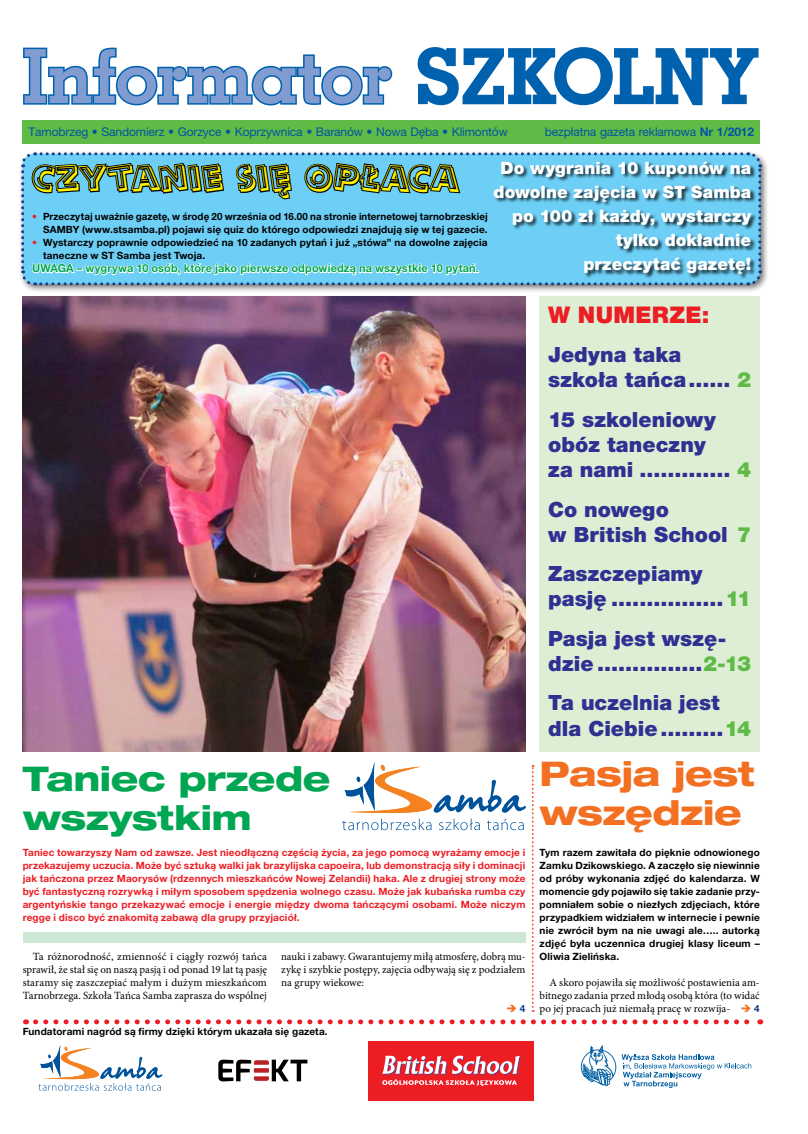
<style>
.page{position:relative;width:808px;height:1134px;background:#fff}
.page>*{position:absolute;margin:0;border:0;box-sizing:border-box;transform-origin:0 0}
.t1{font:75px "Geo Slab 703 Bd EU";letter-spacing:-.01em;color:#819cd0}
.t2{font:800 expanded 34px/39px "Helvetica Neue LT Pro";letter-spacing:-.01em;color:#00a651}
.t3{font:34px "Alphabet Soup EU";letter-spacing:.005em;color:#fff200}
.t4{font:800 expanded 34px/39px "Helvetica Neue LT Pro";letter-spacing:-.01em;color:#f36f21}
.t5{font:900 23px "Helvetica Neue LT Pro";letter-spacing:.015em;color:#ed1d24}
.t6{font:900 21px/25.2px "Helvetica Neue LT Pro";letter-spacing:.005em;color:#2e3092}
.t7{font:900 17px/24px "Helvetica Neue LT Pro";letter-spacing:.005em;color:#fff;text-align:right}
.t8{font:12px "Helvetica Neue LT Pro";letter-spacing:-.01em;color:#0054a4}
.t9{font:11px/13px "Minion Pro";color:#000;text-align:justify}
.t10{font:700 11px "Helvetica Neue LT Pro";letter-spacing:.01em;color:#00a651}
.t11{font:700 10px/13px "Helvetica Neue LT Pro";letter-spacing:.015em;color:#000;text-align:right}
.t12{font:700 10px/13px "Helvetica Neue LT Pro";letter-spacing:.015em;color:#ed1d24;text-align:justify}
.t13{font:700 10px "Helvetica Neue LT Pro";color:#133c8b}
.s1{color:#0061af}
.s2{font-weight:700}
.s3{color:#ed1d24}
.s4{color:#ed2129}
.s5{color:#f36f21}
.s6{color:#5fbb46}
</style>
<div class="page">
<div style="left:23px;top:120px;width:737px;height:24px;background:#5fbb46"></div>
<svg style="left:23px;top:47px;width:370px;height:59px"></svg>
<svg style="left:417px;top:47px;width:342px;height:59px"></svg>
<div style="left:18px;top:150px;width:752px;height:144px;background:#000;opacity:.55"></div>
<div style="left:540px;top:297px;width:220px;height:455px;background:#ddeed4"></div>
<svg style="left:36px;top:1019px;width:725px;height:5px"></svg>
<svg style="left:532px;top:765px;width:2px;height:247px"></svg>
<div style="left:368px;top:1042px;width:166px;height:58px;background:#ed1d24"></div>
<svg style="left:382px;top:1056px;width:139px;height:30px"></svg>
<svg style="left:39px;top:1045px;width:123px;height:46px"></svg>
<svg style="left:19px;top:151px;width:744px;height:136px;background:#6bb7d8"></svg>
<div style="left:494px;top:161px;width:263px;height:118px;background:#000;opacity:.75"></div>
<svg style="left:581px;top:1045px;width:170px;height:43px"></svg>
<img style="left:23px;top:297px;width:502px;height:455px">
<svg style="left:342px;top:762px;width:184px;height:68px"></svg>
<div style="left:23px;top:932px;width:502px;height:10px;background:#cce7d3"></div>
<svg style="left:218px;top:1059px;width:89px;height:22px"></svg>
<h1 class="t1" style="left:23px;top:30px;width:738px">Informator <span class="s1">SZKOLNY</span></h1>
<p class="t8" style="left:28px;top:125px;width:481px">Tarnobrzeg • Sandomierz • Gorzyce • Koprzywnica • Baranów • Nowa Dęba • Klimontów</p>
<p class="t8" style="left:545px;top:125px;width:211px">bezpłatna gazeta reklamowa <span class="s2">Nr 1/2012</span></p>
<h3 class="t7" style="left:494px;top:156px;width:259px">Do wygrania 10 kuponów na dowolne zajęcia w ST Samba po 100 zł każdy, wystarczy tylko dokładnie<br>przeczytać gazetę!</h3>
<h2 class="t3" style="left:32px;top:154px;width:427px">CZYTANIE SIĘ OPŁACA</h2>
<p class="t11" style="left:32px;top:210px;width:457px"><span class="s3">•</span> Przeczytaj uważnie gazetę, w środę 20 września od 16.00 na stronie internetowej tarnobrzeskiej samby (www.stsamba.pl) pojawi się quiz do którego odpowiedzi znajdują się w tej gazecie.</p>
<p class="t11" style="left:43px;top:236px;width:446px;text-align:left;text-indent:-11px"><span class="s4">•</span> Wystarczy poprawnie odpowiedzieć na 10 zadanych pytań i już „stówa” na dowolne zajęcia taneczne w ST Samba jest Twoja.</p>
<p class="t10" style="left:32px;top:262px;width:448px">Uwaga – wygrywa 10 osób, które jako pierwsze odpowiedzą na wszystkie 10 pytań.</p>
<h2 class="t2" style="left:23px;top:758px;width:309px">Taniec przede wszystkim</h2>
<p class="t12" style="left:23px;top:846px;width:504px">Taniec towarzyszy Nam od zawsze. Jest nieodłączną częścią życia, za jego pomocą wyrażamy emocje i przekazujemy uczucia. Może być sztuką walki jak brazylijska capoeira, lub demonstracją siły i dominacji jak tańczona przez Maorysów (rdzennych mieszkańców Nowej Zelandii) haka. Ale z drugiej strony może być fantastyczną rozrywką i miłym sposobem spędzenia wolnego czasu. Może jak kubańska rumba czy argentyńskie tango przekazywać emocje i energie między dwoma tańczącymi osobami. Może niczym regge i disco być znakomitą zabawą dla grupy przyjaciół.</p>
<p class="t9" style="left:23px;top:950px;width:246px;text-indent:10px">Ta różnorodność, zmienność i ciągły rozwój tańca sprawił, że stał się on naszą pasją i od ponad 19 lat tą pasję staramy się zaszczepiać małym i dużym mieszkańcom Tarnobrzega. Szkoła Tańca Samba zaprasza do wspólnej</p>
<p class="t9" style="left:281px;top:950px;width:246px">nauki i zabawy. Gwarantujemy miłą atmosferę, dobrą mu&shy;zykę i szybkie postępy, zajęcia odbywają się z podziałem na grupy wiekowe:</p>
<p class="t11" style="left:23px;top:1025px;width:307px">Fundatorami nagród są firmy dzięki którym ukazała się gazeta.</p>
<p class="t13" style="left:506px;top:1002px;width:21px"><span class="s5">➔</span> 4</p>
<h3 class="t5" style="left:548px;top:301px;width:163px">W numerze:</h3>
<h3 class="t6" style="left:548px;top:342px;width:204px">Jedyna taka szkoła tańca...... <span class="s6">2</span></h3>
<h3 class="t6" style="left:548px;top:407px;width:205px">15 szkoleniowy obóz taneczny<br>za nami ............. <span class="s6">4</span></h3>
<h3 class="t6" style="left:548px;top:496px;width:205px">Co nowego<br>w British School <span class="s6">7</span></h3>
<h3 class="t6" style="left:548px;top:561px;width:204px">Zaszczepiamy pasję ................<span class="s6">11</span></h3>
<h3 class="t6" style="left:548px;top:626px;width:204px">Pasja jest wszę&shy;dzie ...............<span class="s6">2-13</span></h3>
<h3 class="t6" style="left:548px;top:690px;width:204px">Ta uczelnia jest dla Ciebie.........<span class="s6">14</span></h3>
<h2 class="t4" style="left:540px;top:753px;width:217px">Pasja jest wszędzie</h2>
<p class="t11" style="left:540px;top:846px;width:222px;text-align:justify">Tym razem zawitała do pięknie odnowionego Zamku Dzikowskiego. A zaczęło się niewinnie od próby wykonania zdjęć do kalendarza. W momencie gdy pojawiło się takie zadanie przy&shy;pomniałem sobie o niezłych zdjęciach, które przypadkiem widziałem w internecie i pewnie nie zwrócił bym na nie uwagi ale….. autorką zdjęć była uczennica drugiej klasy liceum – Oliwia Zielińska.</p>
<p class="t9" style="left:540px;top:976px;width:222px;text-indent:10px">A skoro pojawiła się możliwość postawienia am&shy;bitnego zadania przed młodą osobą która (to widać po jej pracach już niemałą pracę w rozwija-</p>
<p class="t13" style="left:741px;top:1002px;width:21px"><span class="s5">➔</span> 4</p>
</div>
